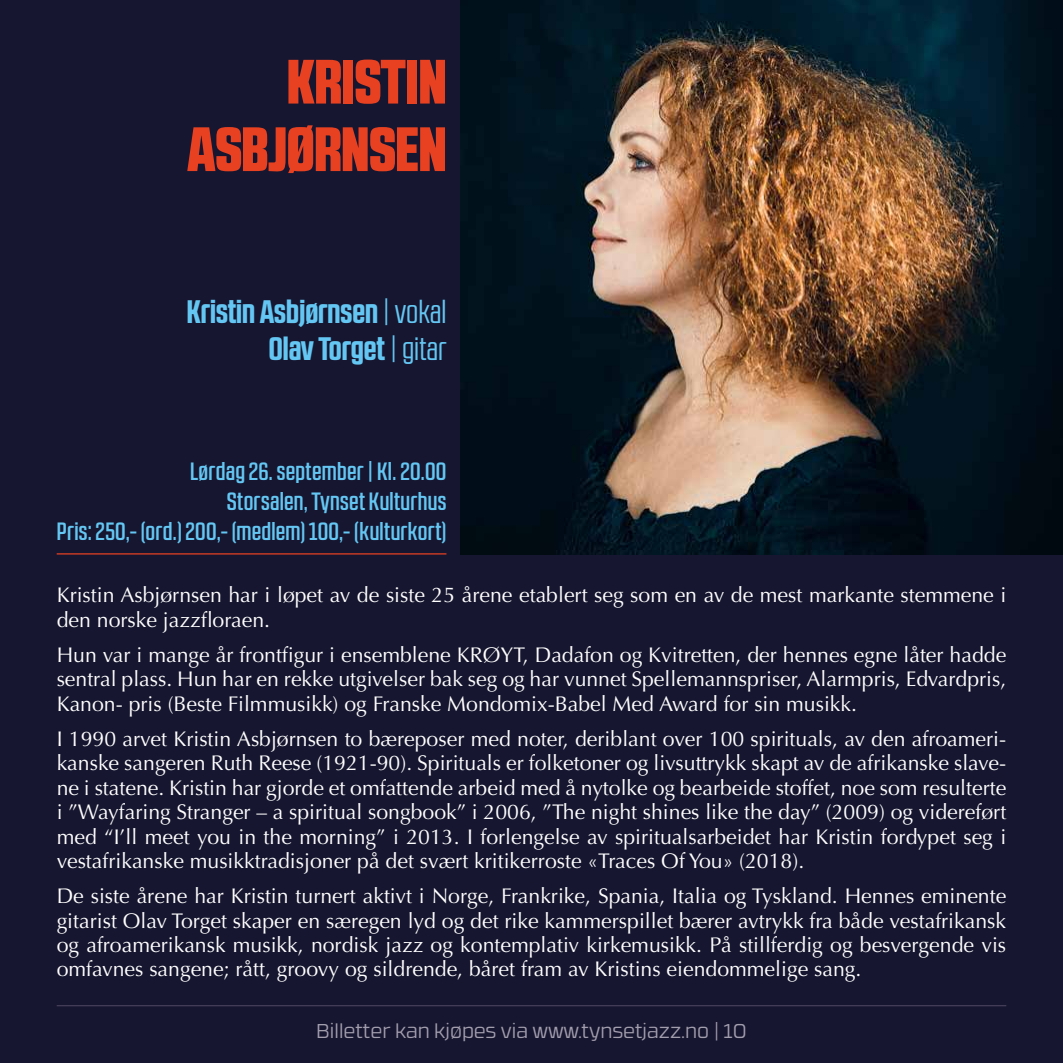
<style>
.page{position:relative;width:1063px;height:1063px;background:#161630}
.page>*{position:absolute;margin:0;border:0;box-sizing:border-box;transform-origin:0 0}
.t1{font:900 62.5px/67.5px "RB No 2.1 a";color:#e74121;text-align:right}
.t2{font:700 32.5px/37.5px "RB No 2.1 a";color:#64c7f3;text-align:right}
.t3{font:500 25px/30px "RB No 2.1 a";letter-spacing:.01em;color:#64c7f3;text-align:right}
.t4{font:21.25px/24.5px "Optima";color:#fff;text-align:justify}
.t5{font:300 20px "RB No 3.1";color:#a39eae}
.s1{font-weight:400}
</style>
<div class="page">
<img style="left:461px;top:0;width:602px;height:555px">
<hr style="left:57px;top:553px;width:389px;height:2px;background:#e74121">
<hr style="left:57px;top:1005px;width:949px;height:1px;background:#453f5a">
<h1 class="t1" style="left:187px;top:48px;width:261px">KRISTIN<br>ASBJØRNSEN</h1>
<h2 class="t2" style="left:187px;top:293px;width:261px">Kristin Asbjørnsen <span class="s1">| vokal<br></span>Olav Torget <span class="s1">| gitar</span></h2>
<p class="t3" style="left:57px;top:457px;width:391px">Lørdag 26. september | Kl. 20.00<br>Storsalen, Tynset Kulturhus<br>Pris: 250,- (ord.) 200,- (medlem) 100,- (kulturkort)</p>
<p class="t4" style="left:57px;top:583px;width:951px">Kristin Asbjørnsen har i løpet av de siste 25 årene etablert seg som en av de mest markante stemmene i den norske jazzfloraen.</p>
<p class="t4" style="left:57px;top:643px;width:951px">Hun var i mange år frontfigur i ensemblene KRØYT, Dadafon og Kvitretten, der hennes egne låter hadde sentral plass. Hun har en rekke utgivelser bak seg og har vunnet Spellemannspriser, Alarmpris, Edvardpris, Kanon- pris (Beste Filmmusikk) og Franske Mondomix-Babel Med Award for sin musikk.</p>
<p class="t4" style="left:57px;top:727px;width:951px">I 1990 arvet Kristin Asbjørnsen to bæreposer med noter, deriblant over 100 spirituals, av den afroameri&shy;kanske sangeren Ruth Reese (1921-90). Spirituals er folketoner og livsuttrykk skapt av de afrikanske slave&shy;ne i statene. Kristin har gjorde et omfattende arbeid med å nytolke og bearbeide stoffet, noe som resulterte i ”Wayfaring Stranger – a spiritual songbook” i 2006, ”The night shines like the day” (2009) og videreført med “I’ll meet you in the morning” i 2013. I forlengelse av spiritualsarbeidet har Kristin fordypet seg i vestafrikanske musikktradisjoner på det svært kritikerroste «Traces Of You» (2018).</p>
<p class="t4" style="left:57px;top:884px;width:951px">De siste årene har Kristin turnert aktivt i Norge, Frankrike, Spania, Italia og Tyskland. Hennes eminente gitarist Olav Torget skaper en særegen lyd og det rike kammerspillet bærer avtrykk fra både vestafrikansk og afroamerikansk musikk, nordisk jazz og kontemplativ kirkemusikk. På stillferdig og besvergende vis omfavnes sangene; rått, groovy og sildrende, båret fram av Kristins eiendommelige sang.</p>
<p class="t5" style="left:316px;top:1016px;width:432px">Billetter kan kjøpes via www.tynsetjazz.no | 10</p>
</div>
